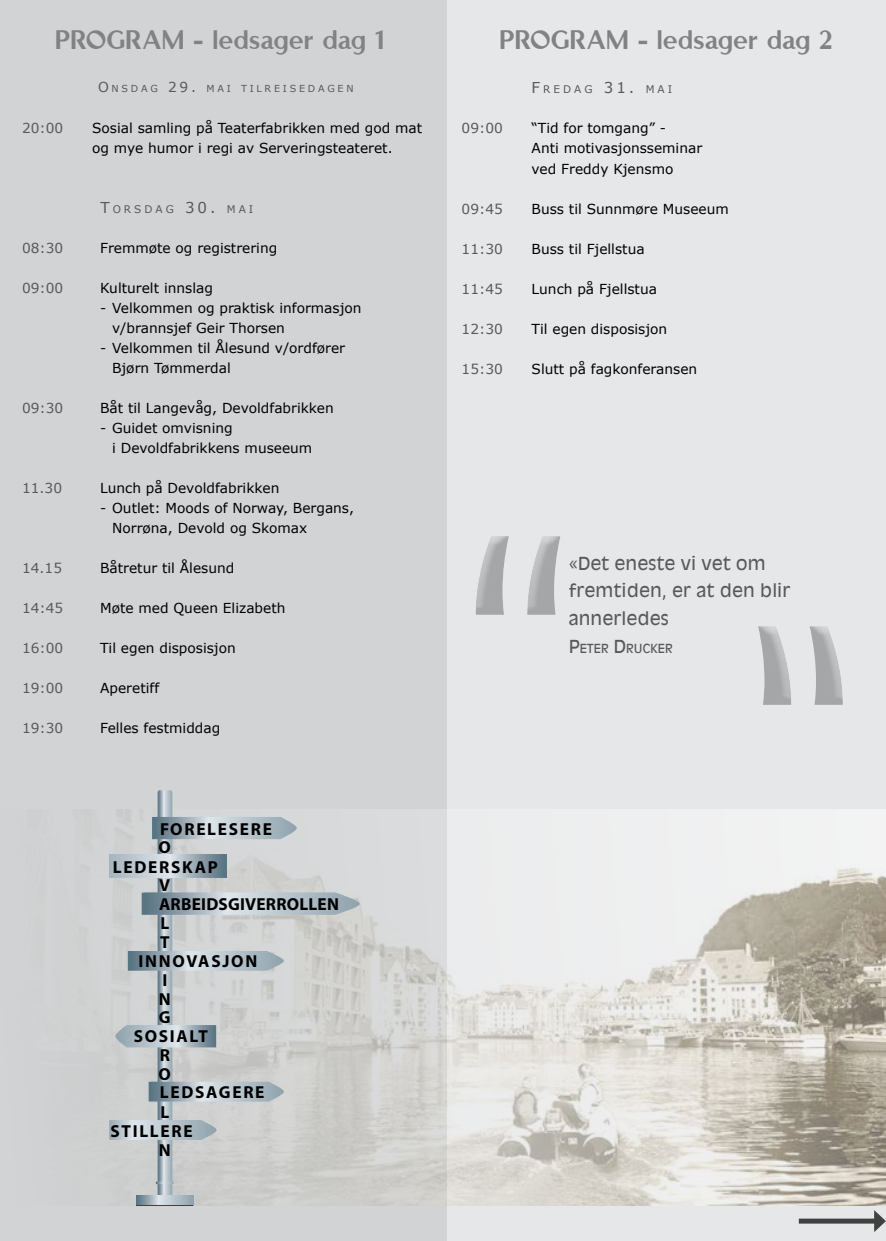
<style>
.page{position:relative;width:886px;height:1241px;background:#fff}
.page>*{position:absolute;margin:0;border:0;box-sizing:border-box;transform-origin:0 0}
.t1{font:30px "Rubino Sans ICG Fill";color:#808285}
.t2{font:17.5px/27.5px "Antique Olive";color:#58595b}
.t3{font:700 17.38px/18.9px "Myriad Pro";letter-spacing:.1em;color:#000}
.t4{font:700 17.38px "Myriad Pro";letter-spacing:.015em;color:#000}
.t5{font:13.75px/20px "Verdana";color:#000}
.t6{font:13.75px "Verdana";color:#58595b}
.t7{font:12.25px "Antique Olive";color:#58595b}
.t8{font:10.5px "Verdana";letter-spacing:.285em;color:#58595b}
.t9{font:9.62px "Verdana";letter-spacing:.285em;color:#58595b}
.s1{font-size:13.75px}
.s2{font-size:15px}
.s3{font-size:17.5px}
</style>
<div class="page">
<div style="left:428px;top:0;width:458px;height:1240px;background:#e6e7e8"></div>
<div style="left:0;top:0;width:446px;height:1240px;background:#d1d3d4"></div>
<img style="left:136px;top:809px;width:750px;height:396px">
<div style="left:470px;top:530px;width:99px;height:85px;background:#000;opacity:.75"></div>
<div style="left:749px;top:620px;width:99px;height:85px;background:#000;opacity:.75"></div>
<div style="left:799px;top:1218px;width:79px;height:5px;background:#404141"></div>
<svg style="left:874px;top:1210px;width:12px;height:21px"></svg>
<svg style="left:137px;top:1198px;width:56px;height:6px"></svg>
<svg style="left:109px;top:790px;width:251px;height:408px"></svg>
<h1 class="t1" style="left:55px;top:24px;width:330px">PROGRAM - ledsager dag 1</h1>
<p class="t9" style="left:98px;top:82px;width:257px"><span class="s1">O</span>NSDAG <span class="s1">29.</span> MAI TILREISEDAGEN</p>
<p class="t6" style="left:22px;top:118px;width:43px">20:00</p>
<p class="t5" style="left:92px;top:117px;width:332px">Sosial samling på Teaterfabrikken med god mat og mye humor i regi av Serveringsteateret.</p>
<p class="t8" style="left:100px;top:201px;width:154px"><span class="s2">T</span>O RSDAG <span class="s2">30.</span> MAI</p>
<p class="t6" style="left:22px;top:238px;width:43px">08:30</p>
<p class="t5" style="left:100px;top:237px;width:179px">Fremmøte og registrering</p>
<p class="t6" style="left:22px;top:278px;width:43px">09:00</p>
<p class="t5" style="left:100px;top:277px;width:114px">Kulturelt innslag</p>
<p class="t5" style="left:112px;top:297px;width:251px;text-indent:-12px">- Velkommen og praktisk informasjon v/brannsjef Geir Thorsen</p>
<p class="t5" style="left:112px;top:337px;width:234px;text-indent:-12px">- Velkommen til Ålesund v/ordfører<br>Bjørn Tømmerdal</p>
<p class="t6" style="left:22px;top:398px;width:43px">09:30</p>
<p class="t5" style="left:100px;top:397px;width:235px">Båt til Langevåg, Devoldfabrikken</p>
<p class="t5" style="left:112px;top:417px;width:202px;text-indent:-12px">- Guidet omvisning<br>i Devoldfabrikkens museeum</p>
<p class="t6" style="left:22px;top:478px;width:41px">11.30</p>
<p class="t5" style="left:100px;top:477px;width:181px">Lunch på Devoldfabrikken</p>
<p class="t5" style="left:112px;top:497px;width:243px;text-indent:-12px">- Outlet: Moods of Norway, Bergans,<br>Norrøna, Devold og Skomax</p>
<p class="t6" style="left:22px;top:558px;width:41px">14.15</p>
<p class="t5" style="left:100px;top:557px;width:136px">Båtretur til Ålesund</p>
<p class="t6" style="left:22px;top:598px;width:43px">14:45</p>
<p class="t5" style="left:100px;top:597px;width:187px">Møte med Queen Elizabeth</p>
<p class="t6" style="left:22px;top:638px;width:43px">16:00</p>
<p class="t5" style="left:100px;top:637px;width:137px">Til egen disposisjon</p>
<p class="t6" style="left:22px;top:678px;width:43px">19:00</p>
<p class="t5" style="left:100px;top:677px;width:61px">Aperetiff</p>
<p class="t6" style="left:22px;top:718px;width:43px">19:30</p>
<p class="t5" style="left:100px;top:717px;width:122px">Felles festmiddag</p>
<p class="t3" style="left:159px;top:818px;width:115px">FORELESERE<br>O</p>
<p class="t3" style="left:159px;top:865px;width:12px;line-height:37.8px">V<br>L</p>
<p class="t3" style="left:160px;top:922px;width:11px;line-height:37.8px">T<br>I</p>
<p class="t3" style="left:159px;top:988px;width:13px">N<br>G</p>
<p class="t3" style="left:159px;top:1045px;width:14px">R<br>O</p>
<p class="t3" style="left:159px;top:1092px;width:13px;line-height:37.8px">L<br>N</p>
<p class="t3" style="left:113px;top:857px;width:106px">LEDERSKAP</p>
<p class="t4" style="left:159px;top:892px;width:181px">ARBEIDSGIVERROLLEN</p>
<p class="t3" style="left:139px;top:950px;width:120px">INNOVASJON</p>
<p class="t3" style="left:134px;top:1025px;width:76px">SOSIALT</p>
<p class="t3" style="left:160px;top:1081px;width:106px">LEDSAGERE</p>
<p class="t3" style="left:86px;top:1120px;width:108px">UTSTILLERE</p>
<h1 class="t1" style="left:499px;top:24px;width:335px">PROGRAM - ledsager dag 2</h1>
<p class="t8" style="left:532px;top:82px;width:142px"><span class="s2">F</span>REDAG <span class="s2">31.</span> MAI</p>
<p class="t6" style="left:462px;top:119px;width:43px">09:00</p>
<p class="t5" style="left:532px;top:118px;width:172px">“Tid for tomgang” -<br>Anti motivasjonsseminar ved Freddy Kjensmo</p>
<p class="t6" style="left:462px;top:199px;width:43px">09:45</p>
<p class="t5" style="left:532px;top:198px;width:199px">Buss til Sunnmøre Museeum</p>
<p class="t6" style="left:462px;top:239px;width:43px">11:30</p>
<p class="t5" style="left:532px;top:238px;width:115px">Buss til Fjellstua</p>
<p class="t6" style="left:462px;top:279px;width:43px">11:45</p>
<p class="t5" style="left:532px;top:278px;width:127px">Lunch på Fjellstua</p>
<p class="t6" style="left:462px;top:319px;width:43px">12:30</p>
<p class="t5" style="left:532px;top:318px;width:137px">Til egen disposisjon</p>
<p class="t6" style="left:462px;top:359px;width:43px">15:30</p>
<p class="t5" style="left:532px;top:358px;width:167px">Slutt på fagkonferansen</p>
<p class="t2" style="left:569px;top:549px;width:223px">«Det eneste vi vet om fremtiden, er at den blir annerledes</p>
<p class="t7" style="left:569px;top:639px;width:106px"><span class="s3">P</span>ETER <span class="s3">D</span>RUCKER</p>
</div>
